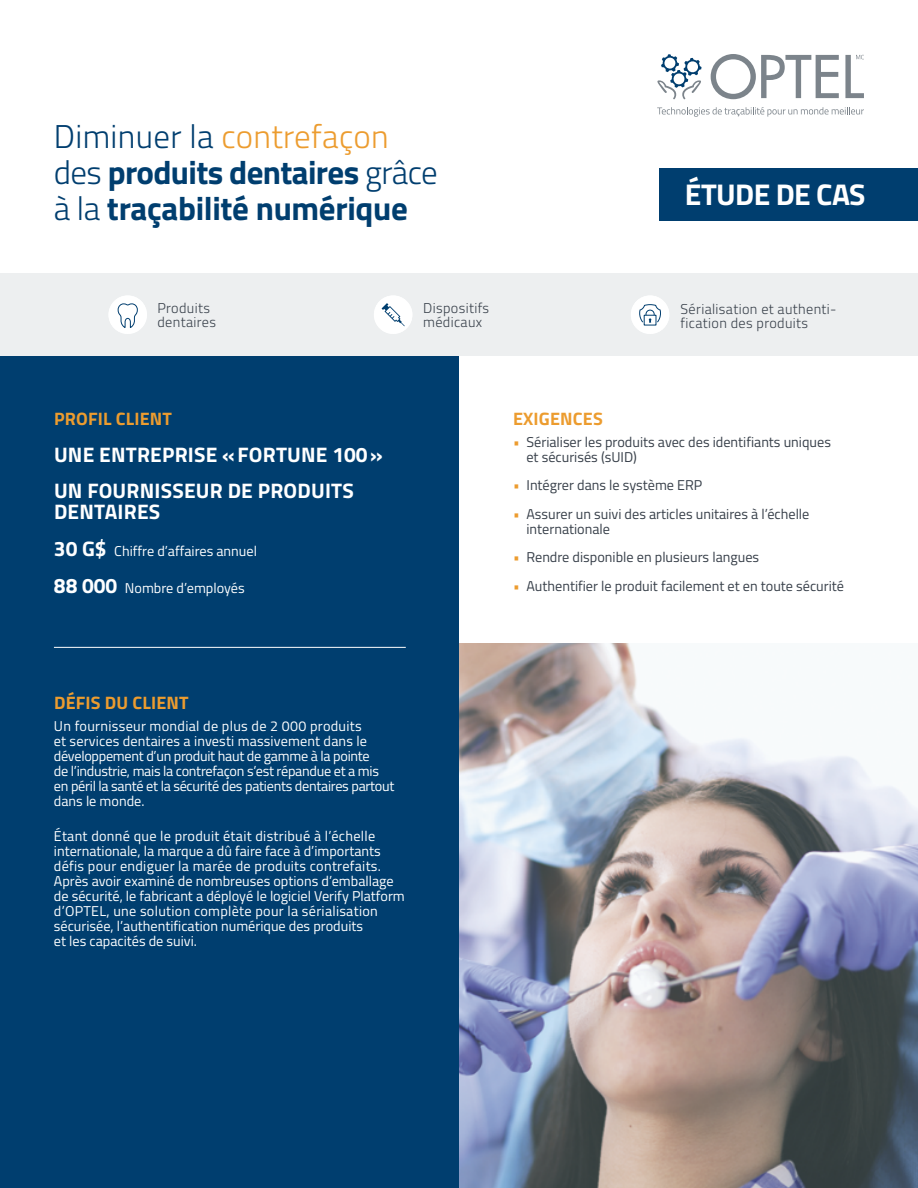
<style>
.page{position:relative;width:918px;height:1188px;background:#fff}
.page>*{position:absolute;margin:0;border:0;box-sizing:border-box;transform-origin:0 0}
.t1{font:700 33px/36px "Titillium";letter-spacing:-.01em;color:#003e6f}
.t2{font:700 30px "Titillium";letter-spacing:-.02em;color:#fff}
.t3{font:700 21px/36.8px "Titillium";letter-spacing:.01em;color:#fff}
.t4{font:700 18px "Titillium";letter-spacing:.01em;color:#ec9c2f}
.t5{font:14.25px/15px "Titillium";color:#fdfeff}
.t6{font:14.25px/15px "Titillium";letter-spacing:-.02em;color:#fdfeff}
.t7{font:14.25px/15px "Titillium";color:#38404a}
.t8{font:300 14.25px/13.5px "Titillium";letter-spacing:.025em;color:#38404a}
.s1{font-weight:300}
.s2{font-weight:300;color:#ec9c2f}
.s3{font-weight:700;font-size:21px}
.s4{color:#ec9c2f}
</style>
<div class="page">
<img style="left:459px;top:644px;width:459px;height:544px">
<div style="left:0;top:356px;width:459px;height:832px;background:#003e6f"></div>
<div style="left:0;top:273px;width:918px;height:83px;background:#edeff0"></div>
<div style="left:659px;top:168px;width:259px;height:52px;background:#003e6f"></div>
<svg style="left:711px;top:54px;width:128px;height:45px"></svg>
<svg style="left:657px;top:54px;width:45px;height:45px"></svg>
<svg style="left:845px;top:55px;width:19px;height:43px"></svg>
<svg style="left:657px;top:107px;width:207px;height:10px"></svg>
<hr style="left:54px;top:647px;width:352px;height:1px;background:#fff">
<div style="left:108px;top:295px;width:39px;height:39px;background:#fff;border-radius:50%"></div>
<svg style="left:117px;top:303px;width:21px;height:25px"></svg>
<div style="left:374px;top:295px;width:38px;height:39px;background:#fff;border-radius:50%"></div>
<svg style="left:382px;top:303px;width:23px;height:23px"></svg>
<div style="left:631px;top:295px;width:38px;height:39px;background:#fff;border-radius:50%"></div>
<svg style="left:639px;top:304px;width:22px;height:19px"></svg>
<h1 class="t1" style="left:54px;top:117px;width:385px"><span class="s1">Diminuer la</span> <span class="s2">contrefaçon </span><span class="s1">des</span> produits dentaires <span class="s1">grâce à la</span> traçabilité numérique</h1>
<h2 class="t2" style="left:685px;top:172px;width:182px">ÉTUDE DE CAS</h2>
<p class="t8" style="left:423px;top:301px;width:68px">Dispositifs médicaux</p>
<p class="t8" style="left:158px;top:301px;width:60px">Produits dentaires</p>
<p class="t8" style="left:681px;top:302px;width:158px">Sérialisation et authenti&shy;fication des produits</p>
<p class="t4" style="left:54px;top:405px;width:119px">PROFIL CLIENT</p>
<h3 class="t3" style="left:54px;top:435px;width:330px">UNE ENTREPRISE «FORTUNE 100»<br>UN FOURNISSEUR DE PRODUITS</h3>
<h3 class="t3" style="left:54px;top:493px;width:108px">DENTAIRES</h3>
<p class="t5" style="left:54px;top:543px;width:205px"><span class="s3">30 G$</span> Chiffre d’affaires annuel</p>
<p class="t5" style="left:54px;top:580px;width:192px"><span class="s3">88 000</span> Nombre d’employés</p>
<p class="t4" style="left:54px;top:689px;width:136px">DÉFIS DU CLIENT</p>
<p class="t6" style="left:54px;top:718px;width:342px">Un fournisseur mondial de plus de 2 000 produits<br>et services dentaires a investi massivement dans le développement d’un produit haut de gamme à la pointe<br>de l’industrie, mais la contrefaçon s’est répandue et a mis en péril la santé et la sécurité des patients dentaires partout dans le monde.</p>
<p class="t5" style="left:54px;top:828px;width:352px">Étant donné que le produit était distribué à l’échelle internationale, la marque a dû faire face à d’importants défis pour endiguer la marée de produits contrefaits.<br>Après avoir examiné de nombreuses options d’emballage de sécurité, le fabricant a déployé le logiciel Verify Platform d’OPTEL, une solution complète pour la sérialisation sécurisée, l’authentification numérique des produits<br>et les capacités de suivi.</p>
<p class="t4" style="left:513px;top:405px;width:91px">EXIGENCES</p>
<p class="t7" style="left:526px;top:434px;width:306px;text-indent:-13px"><span class="s4">•</span> Sérialiser les produits avec des identifiants uniques et sécurisés (sUID)</p>
<p class="t7" style="left:513px;top:477px;width:191px"><span class="s4">•</span> Intégrer dans le système ERP</p>
<p class="t7" style="left:526px;top:506px;width:284px;text-indent:-13px"><span class="s4">•</span> Assurer un suivi des articles unitaires à l’échelle internationale</p>
<p class="t7" style="left:513px;top:549px;width:248px"><span class="s4">•</span> Rendre disponible en plusieurs langues</p>
<p class="t7" style="left:513px;top:578px;width:333px"><span class="s4">•</span> Authentifier le produit facilement et en toute sécurité</p>
</div>
